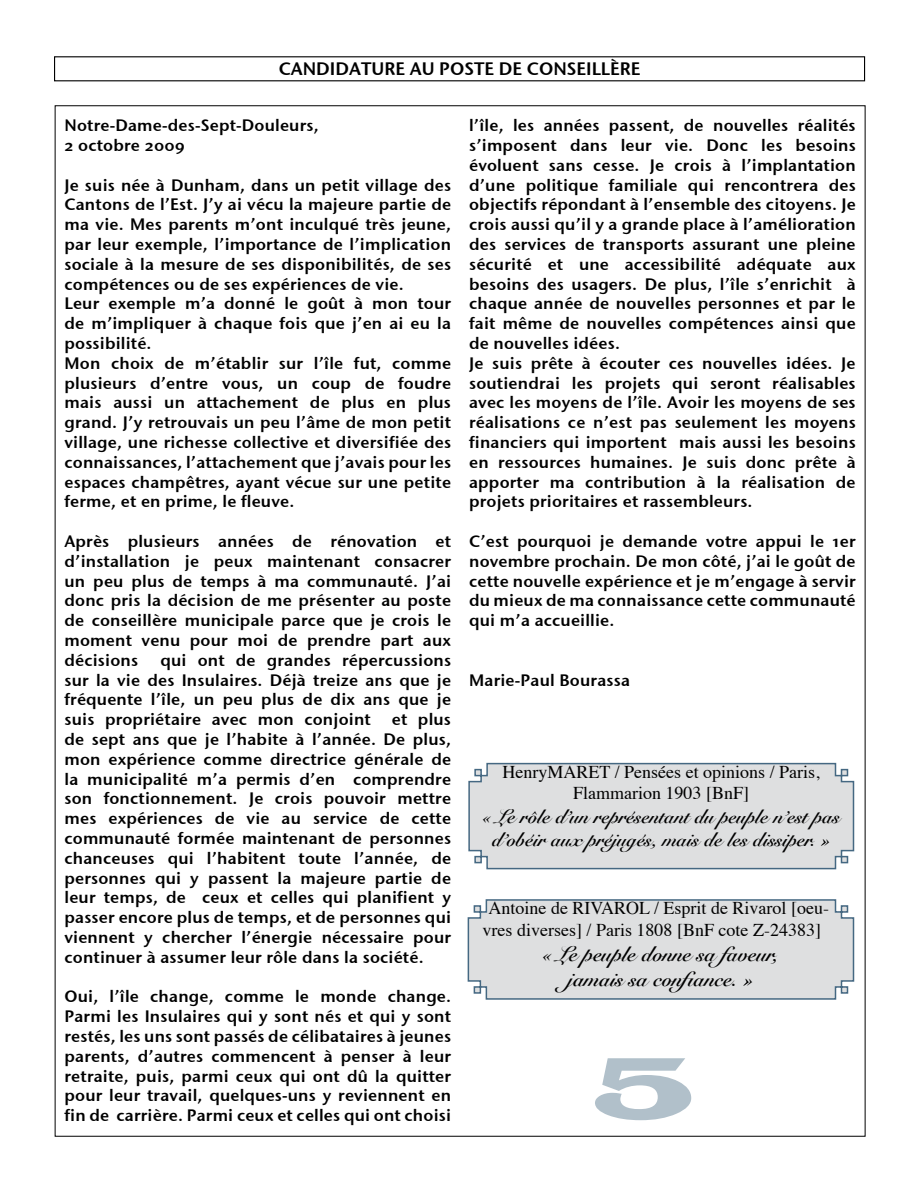
<style>
.page{position:relative;width:918px;height:1188px;background:#fff}
.page>*{position:absolute;margin:0;border:0;box-sizing:border-box;transform-origin:0 0}
.t1{font:90px "Latin Wide";color:#b1c0ca}
.t2{font:700 21px/25.2px "Snell Roundhand";color:#000;text-align:center}
.t3{font:700 19.5px/23.4px "Snell Roundhand";color:#000;text-align:center}
.t4{font:18px/21.6px "Times";color:#000;text-align:center}
.t5{font:18px "Stone Sans Sem ITCTT Semi";color:#000}
.t6{font:16.5px/19.8px "Stone Sans Sem OSITCTT Semi";letter-spacing:.01em;color:#000;text-align:justify}
</style>
<div class="page">
<svg style="left:467px;top:899px;width:388px;height:101px;background:#d8dbdd"></svg>
<svg style="left:468px;top:762px;width:387px;height:108px;background:#d9dbdd"></svg>
<p class="t5" style="left:279px;top:53px;width:363px">CANDIDATURE AU POSTE DE CONSEILLÈRE</p>
<p class="t6" style="left:64px;top:115px;width:256px">Notre-Dame-des-Sept-Douleurs,<br>2 octobre 2009</p>
<p class="t6" style="left:64px;top:175px;width:388px;text-align:left">Je suis née à Dunham, dans un petit village des Cantons de l’Est. J’y ai vécu la majeure partie de ma vie. Mes parents m’ont inculqué très jeune, par leur exemple, l’importance de l’implication sociale à la mesure de ses disponibilités, de ses compétences ou de ses expériences de vie.<br>Leur exemple m’a donné le goût à mon tour de m’impliquer à chaque fois que j’en ai eu la possibilité.<br>Mon choix de m’établir sur l’île fut, comme plusieurs d’entre vous, un coup de foudre mais aussi un attachement de plus en plus grand. J’y retrouvais un peu l’âme de mon petit village, une richesse collective et diversifiée des connaissances, l’attachement que j’avais pour les espaces champêtres, ayant vécue sur une petite ferme, et en prime, le fleuve.</p>
<p class="t6" style="left:64px;top:531px;width:388px">Après plusieurs années de rénovation et d’installation je peux maintenant consacrer un peu plus de temps à ma communauté. J’ai donc pris la décision de me présenter au poste de conseillère municipale parce que je crois le moment venu pour moi de prendre part aux décisions</p>
<p class="t6" style="left:64px;top:650px;width:388px;text-indent:96px">qui ont de grandes répercussions sur la vie des Insulaires. Déjà treize ans que je fréquente l’île, un peu plus de dix ans que je suis propriétaire avec mon conjoint</p>
<p class="t6" style="left:64px;top:709px;width:388px;text-indent:327px">et plus de sept ans que je l’habite à l’année. De plus, mon expérience comme directrice générale de la municipalité m’a permis d’en comprendre son fonctionnement. Je crois pouvoir mettre mes expériences de vie au service de cette communauté formée maintenant de personnes chanceuses qui l’habitent toute l’année, de personnes qui y passent la majeure partie de leur temps, de ceux et celles qui planifient y passer encore plus de temps, et de personnes qui viennent y chercher l’énergie nécessaire pour continuer à assumer leur rôle dans la société.</p>
<p class="t6" style="left:64px;top:986px;width:388px">Oui, l’île change, comme le monde change.<br>Parmi les Insulaires qui y sont nés et qui y sont restés, les uns sont passés de célibataires à jeunes parents, d’autres commencent à penser à leur retraite, puis, parmi ceux qui ont dû la quitter pour leur travail, quelques-uns y reviennent en fin de carrière. Parmi ceux et celles qui ont choisi</p>
<p class="t6" style="left:469px;top:115px;width:388px;text-align:left">l’île, les années passent, de nouvelles réalités s’imposent dans leur vie. Donc les besoins évoluent sans cesse. Je crois à l’implantation d’une politique familiale qui rencontrera des objectifs répondant à l’ensemble des citoyens. Je crois aussi qu’il y a grande place à l’amélioration des services de transports assurant une pleine sécurité et une accessibilité adéquate aux besoins des usagers. De plus, l’île s’enrichit à chaque année de nouvelles personnes et par le fait même de nouvelles compétences ainsi que de nouvelles idées.<br>Je suis prête à écouter ces nouvelles idées. Je soutiendrai les projets qui seront réalisables avec les moyens de l’île. Avoir les moyens de ses réalisations ce n’est pas seulement les moyens financiers qui importent mais aussi les besoins en ressources humaines. Je suis donc prête à apporter ma contribution à la réalisation de projets prioritaires et rassembleurs.</p>
<p class="t6" style="left:469px;top:531px;width:388px">C’est pourquoi je demande votre appui le 1er novembre prochain. De mon côté, j’ai le goût de cette nouvelle expérience et je m’engage à servir du mieux de ma connaissance cette communauté qui m’a accueillie.</p>
<p class="t6" style="left:469px;top:670px;width:162px">Marie-Paul Bourassa</p>
<p class="t4" style="left:503px;top:759px;width:319px">HenryMARET / Pensées et opinions / Paris,<br>Flammarion 1903 [BnF]</p>
<p class="t3" style="left:482px;top:805px;width:359px">« Le rôle d’un représentant du peuple n’est pas d’obéir aux préjugés, mais de les dissiper. »</p>
<p class="t4" style="left:483px;top:896px;width:348px">Antoine de RIVAROL / Esprit de Rivarol [oeu&shy;vres diverses] / Paris 1808 [BnF cote Z-24383]</p>
<p class="t2" style="left:542px;top:942px;width:238px">« Le peuple donne sa faveur, jamais sa confiance. »</p>
<h1 class="t1" style="left:592px;top:1031px;width:103px">5</h1>
</div>
